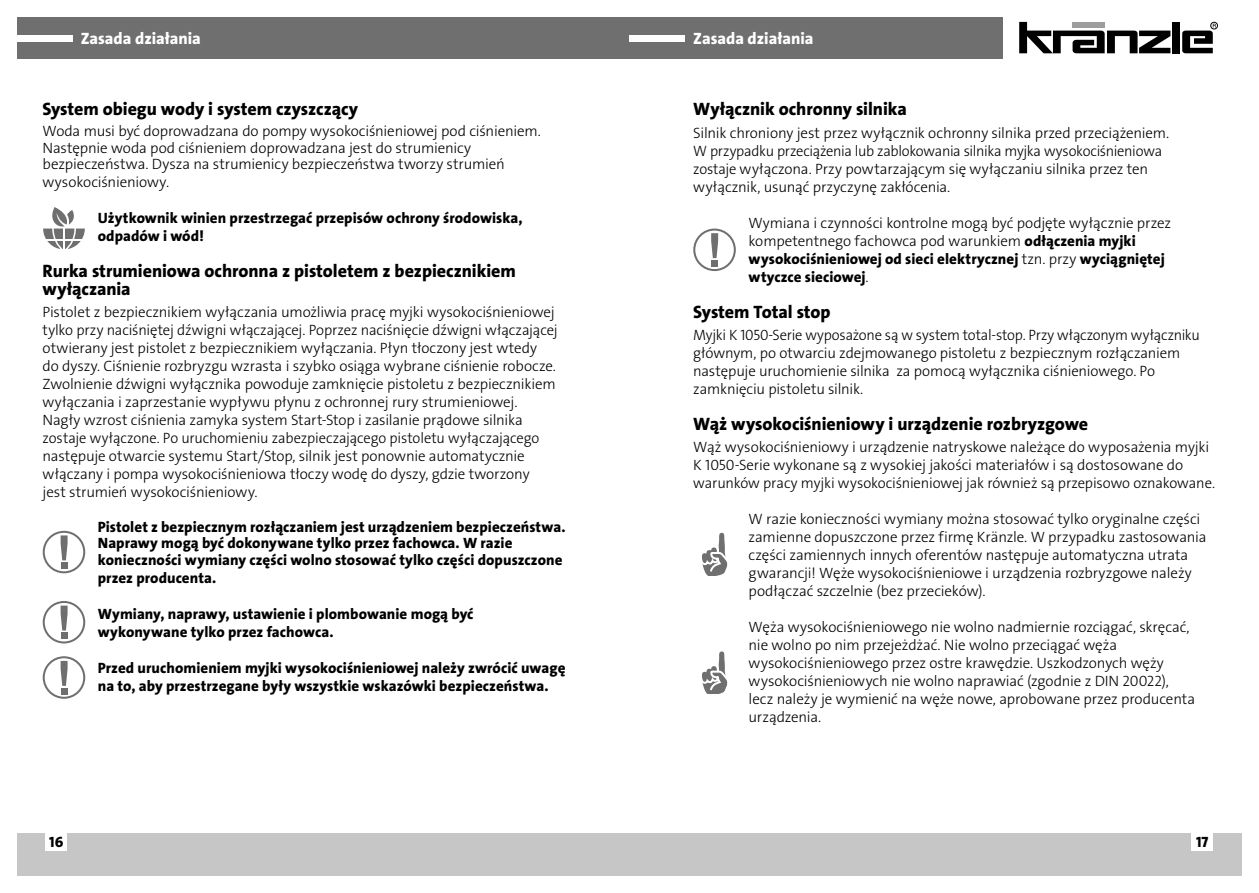
<style>
.page{position:relative;width:1259px;height:893px;background:#fff}
.page>*{position:absolute;margin:0;border:0;box-sizing:border-box;transform-origin:0 0}
.t1{font:18px/18px "The Sans LP8 Ex Bld";letter-spacing:-.005em;color:#000}
.t2{font:16.5px "The Sans LP8 Ex Bld";color:#fff}
.t3{font:15px/18px "The Sans LP3 Lig";letter-spacing:-.01em;color:#000}
.t4{font:15px/18px "The Sans LP8 Ex Bld";letter-spacing:.005em;color:#000}
.s1{font-family:"The Sans LP8 Ex Bld"}
.s2{font-family:"The Sans LP3 Lig"}
</style>
<div class="page">
<div style="left:629px;top:833px;width:613px;height:43px;background:#c6c6c6"></div>
<div style="left:17px;top:833px;width:612px;height:43px;background:#c6c6c6"></div>
<div style="left:1191px;top:833px;width:22px;height:18px;background:#fff"></div>
<div style="left:46px;top:833px;width:21px;height:18px;background:#fff"></div>
<div style="left:17px;top:17px;width:985px;height:41px;background:#706f6f"></div>
<div style="left:17px;top:35px;width:55px;height:6px;background:#fff"></div>
<div style="left:629px;top:35px;width:56px;height:6px;background:#fff"></div>
<svg style="left:1019px;top:22px;width:151px;height:31px"></svg>
<div style="left:1172px;top:22px;width:7px;height:31px;background:#000"></div>
<div style="left:1210px;top:22px;width:7px;height:7px;border:1px solid #000;border-radius:50%"></div>
<svg style="left:1182px;top:24px;width:34px;height:29px"></svg>
<svg style="left:43px;top:207px;width:42px;height:42px"></svg>
<svg style="left:43px;top:531px;width:42px;height:42px"></svg>
<div style="left:61px;top:562px;width:6px;height:7px;background:#706f6f"></div>
<svg style="left:43px;top:601px;width:42px;height:42px"></svg>
<svg style="left:43px;top:656px;width:42px;height:43px"></svg>
<svg style="left:702px;top:533px;width:26px;height:42px"></svg>
<svg style="left:693px;top:229px;width:43px;height:42px"></svg>
<div style="left:711px;top:260px;width:7px;height:7px;background:#706f6f"></div>
<svg style="left:702px;top:651px;width:26px;height:43px"></svg>
<p class="t2" style="left:81px;top:28px;width:122px">Zasada działania</p>
<p class="t2" style="left:693px;top:28px;width:122px">Zasada działania</p>
<p class="t1" style="left:43px;top:100px;width:317px">System obiegu wody i system czyszczący</p>
<p class="t3" style="left:43px;top:123px;width:500px;line-height:16.5px">Woda musi być doprowadzana do pompy wysokociśnieniowej pod ciśnieniem.<br>Następnie woda pod ciśnieniem doprowadzana jest do strumienicy bezpieczeństwa. Dysza na strumienicy bezpieczeństwa tworzy strumień</p>
<p class="t3" style="left:43px;top:173px;width:128px">wysokociśnieniowy.</p>
<p class="t4" style="left:98px;top:209px;width:426px">Użytkownik winien przestrzegać przepisów ochrony środowiska, odpadów i wód!</p>
<p class="t1" style="left:43px;top:262px;width:475px">Rurka strumieniowa ochronna z pistoletem z bezpiecznikiem wyłączania</p>
<p class="t3" style="left:43px;top:303px;width:517px">Pistolet z bezpiecznikiem wyłączania umożliwia pracę myjki wysokociśnieniowej tylko przy naciśniętej dźwigni włączającej. Poprzez naciśnięcie dźwigni włączającej otwierany jest pistolet z bezpiecznikiem wyłączania. Płyn tłoczony jest wtedy<br>do dyszy. Ciśnienie rozbryzgu wzrasta i szybko osiąga wybrane ciśnienie robocze.<br>Zwolnienie dźwigni wyłącznika powoduje zamknięcie pistoletu z bezpiecznikiem wyłączania i zaprzestanie wypływu płynu z ochronnej rury strumieniowej.<br>Nagły wzrost ciśnienia zamyka system Start-Stop i zasilanie prądowe silnika zostaje wyłączone. Po uruchomieniu zabezpieczającego pistoletu wyłączającego następuje otwarcie systemu Start/Stop, silnik jest ponownie automatycznie włączany i pompa wysokociśnieniowa tłoczy wodę do dyszy, gdzie tworzony<br>jest strumień wysokociśnieniowy.</p>
<p class="t4" style="left:98px;top:519px;width:469px;line-height:16.5px">Pistolet z bezpiecznym rozłączaniem jest urządzeniem bezpieczeństwa.<br>Naprawy mogą być dokonywane tylko przez fachowca. W razie konieczności wymiany części wolno stosować tylko części dopuszczone</p>
<p class="t4" style="left:98px;top:569px;width:120px">przez producenta.</p>
<p class="t4" style="left:98px;top:605px;width:377px">Wymiany, naprawy, ustawienie i plombowanie mogą być wykonywane tylko przez fachowca.</p>
<p class="t4" style="left:98px;top:659px;width:469px">Przed uruchomieniem myjki wysokociśnieniowej należy zwrócić uwagę na to, aby przestrzegane były wszystkie wskazówki bezpieczeństwa.</p>
<p class="t1" style="left:693px;top:100px;width:215px">Wyłącznik ochronny silnika</p>
<p class="t3" style="left:693px;top:124px;width:477px">Silnik chroniony jest przez wyłącznik ochronny silnika przed przeciążeniem.<br>W przypadku przeciążenia lub zablokowania silnika myjka wysokociśnieniowa zostaje wyłączona. Przy powtarzającym się wyłączaniu silnika przez ten wyłącznik, usunąć przyczynę zakłócenia.</p>
<p class="t3" style="left:748px;top:214px;width:424px">Wymiana i czynności kontrolne mogą być podjęte wyłącznie przez kompetentnego fachowca pod warunkiem <span class="s1">odłączenia myjki</span></p>
<p class="t4" style="left:748px;top:250px;width:418px">wysokociśnieniowej od sieci elektrycznej <span class="s2">tzn. przy</span> wyciągniętej wtyczce sieciowej<span class="s2">.</span></p>
<p class="t1" style="left:693px;top:303px;width:139px">System Total stop</p>
<p class="t3" style="left:693px;top:326px;width:508px">Myjki K 1050-Serie wyposażone są w system total-stop. Przy włączonym wyłączniku głównym, po otwarciu zdejmowanego pistoletu z bezpiecznym rozłączaniem następuje uruchomienie silnika za pomocą wyłącznika ciśnieniowego. Po zamknięciu pistoletu silnik.</p>
<p class="t1" style="left:693px;top:415px;width:396px">Wąż wysokociśnieniowy i urządzenie rozbryzgowe</p>
<p class="t3" style="left:693px;top:438px;width:523px">Wąż wysokociśnieniowy i urządzenie natryskowe należące do wyposażenia myjki<br>K 1050-Serie wykonane są z wysokiej jakości materiałów i są dostosowane do warunków pracy myjki wysokociśnieniowej jak również są przepisowo oznakowane.</p>
<p class="t3" style="left:748px;top:510px;width:459px">W razie konieczności wymiany można stosować tylko oryginalne części zamienne dopuszczone przez firmę Kränzle. W przypadku zastosowania części zamiennych innych oferentów następuje automatyczna utrata gwarancji! Węże wysokociśnieniowe i urządzenia rozbryzgowe należy podłączać szczelnie (bez przecieków).</p>
<p class="t3" style="left:748px;top:618px;width:448px">Węża wysokociśnieniowego nie wolno nadmiernie rozciągać, skręcać, nie wolno po nim przejeżdżać. Nie wolno przeciągać węża wysokociśnieniowego przez ostre krawędzie. Uszkodzonych węży wysokociśnieniowych nie wolno naprawiać (zgodnie z DIN 20022), lecz należy je wymienić na węże nowe, aprobowane przez producenta urządzenia.</p>
<p class="t4" style="left:49px;top:833px;width:16px">16</p>
<p class="t4" style="left:1196px;top:833px;width:14px">17</p>
</div>
